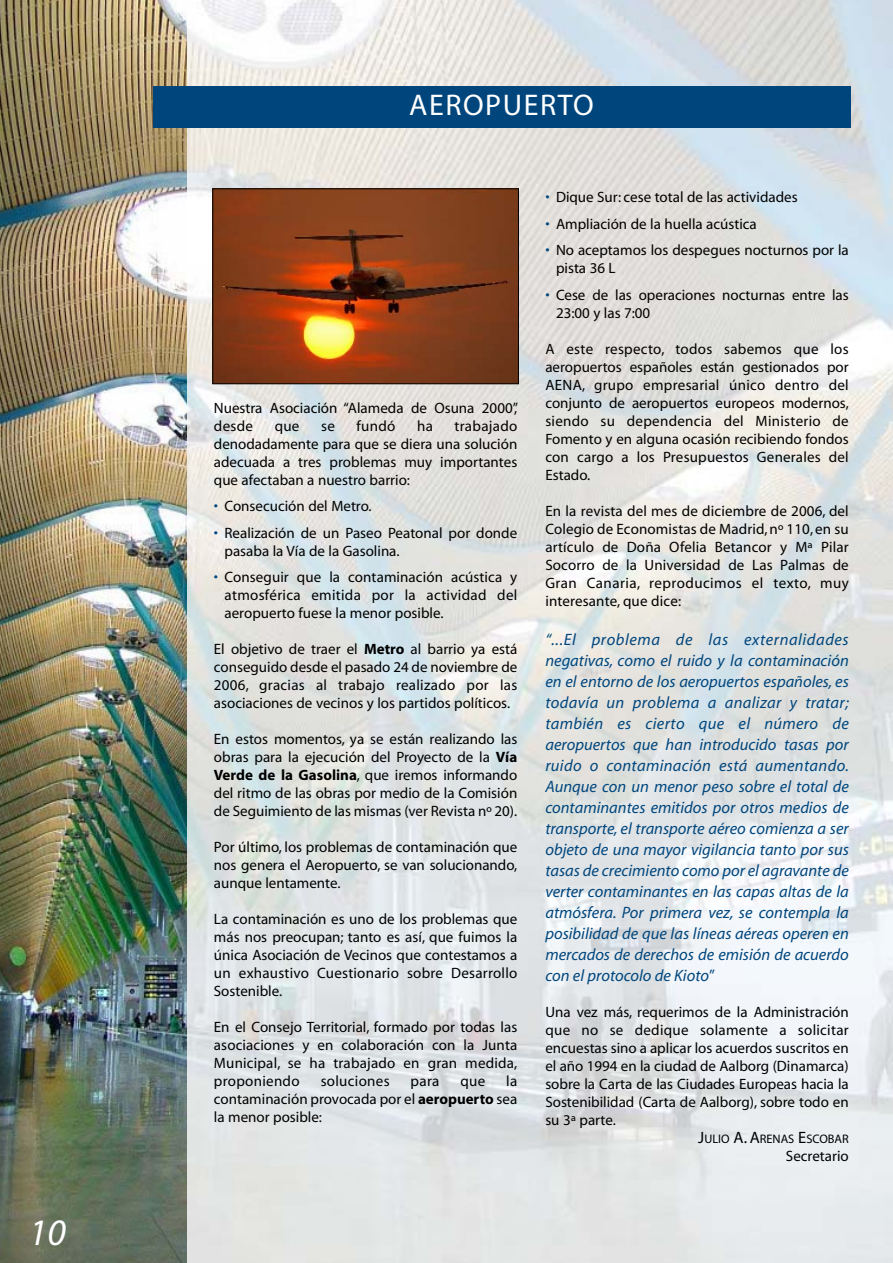
<style>
.page{position:relative;width:893px;height:1263px;background:#fff}
.page>*{position:absolute;margin:0;border:0;box-sizing:border-box;transform-origin:0 0}
.t1{font:italic 37.5px "Myriad";color:#fff}
.t2{font:30px "Myriad";letter-spacing:.05em;color:#fff}
.t3{font:italic 16.5px/21px "Myriad";color:#00467d;text-align:justify}
.t4{font:15px/18px "Myriad";color:#000;text-align:justify}
.t5{font:15px "Myriad";letter-spacing:.02em;color:#000}
.t6{font:12.3px "Myriad";color:#000}
.s1{color:#00467d}
.s2{font-weight:700}
.s3{font-style:normal}
.s4{font-size:16.5px}
</style>
<div class="page">
<img style="left:187px;top:0;width:706px;height:1263px">
<img style="left:0;top:0;width:187px;height:1263px">
<img style="left:214px;top:190px;width:303px;height:192px">
<div style="left:212px;top:188px;width:307px;height:196px;border:1px solid #000"></div>
<div style="left:153px;top:87px;width:697px;height:41px;background:#00467d"></div>
<h1 class="t1" style="left:29px;top:1218px;width:38px">10</h1>
<h2 class="t2" style="left:409px;top:93px;width:186px">AEROPUERTO</h2>
<p class="t4" style="left:214px;top:400px;width:306px">Nuestra Asociación “Alameda de Osuna 2000”, desde</p>
<p class="t4" style="left:275px;top:418px;width:26px">que</p>
<p class="t4" style="left:321px;top:418px;width:15px">se</p>
<p class="t4" style="left:356px;top:418px;width:40px">fundó</p>
<p class="t4" style="left:417px;top:418px;width:17px">ha</p>
<p class="t4" style="left:214px;top:418px;width:305px;text-indent:241px">trabajado denodadamente para que se diera una solución adecuada a tres problemas muy importantes que afectaban a nuestro barrio:</p>
<p class="t4" style="left:214px;top:498px;width:159px"><span class="s1">•</span> Consecución del Metro.</p>
<p class="t4" style="left:225px;top:525px;width:294px;text-indent:-11px"><span class="s1">•</span> Realización de un Paseo Peatonal por donde pasaba la Vía de la Gasolina.</p>
<p class="t4" style="left:225px;top:570px;width:294px;text-indent:-11px"><span class="s1">•</span> Conseguir que la contaminación acústica y atmosférica emitida por la actividad del aeropuerto fuese la menor posible.</p>
<p class="t4" style="left:214px;top:642px;width:305px">El objetivo de traer el <span class="s2">Metro</span> al barrio ya está conseguido desde el pasado 24 de noviembre de 2006, gracias al trabajo realizado por las asociaciones de vecinos y los partidos políticos.</p>
<p class="t4" style="left:214px;top:732px;width:305px">En estos momentos, ya se están realizando las obras para la ejecución del Proyecto de la <span class="s2">Vía Verde de la Gasolina</span>, que iremos informando del ritmo de las obras por medio de la Comisión de Seguimiento de las mismas (ver Revista nº 20).</p>
<p class="t4" style="left:214px;top:840px;width:305px">Por último, los problemas de contaminación que nos genera el Aeropuerto, se van solucionando, aunque lentamente.</p>
<p class="t4" style="left:214px;top:912px;width:305px">La contaminación es uno de los problemas que más nos preocupan; tanto es así, que fuimos la única Asociación de Vecinos que contestamos a un exhaustivo Cuestionario sobre Desarrollo Sostenible.</p>
<p class="t4" style="left:214px;top:1020px;width:305px">En el Consejo Territorial, formado por todas las asociaciones y en colaboración con la Junta Municipal, se ha trabajado en gran medida, proponiendo</p>
<p class="t4" style="left:214px;top:1074px;width:305px;text-indent:292px">la contaminación provocada por el <span class="s2">aeropuerto</span> sea la menor posible:</p>
<p class="t5" style="left:321px;top:1076px;width:70px">soluciones</p>
<p class="t4" style="left:411px;top:1074px;width:30px">para</p>
<p class="t4" style="left:460px;top:1074px;width:26px">que</p>
<p class="t4" style="left:545px;top:189px;width:254px"><span class="s1">•</span> Dique Sur: cese total de las actividades</p>
<p class="t4" style="left:545px;top:216px;width:213px"><span class="s1">•</span> Ampliación de la huella acústica</p>
<p class="t4" style="left:556px;top:242px;width:294px;text-indent:-11px"><span class="s1">•</span> No aceptamos los despegues nocturnos por la pista 36 L</p>
<p class="t4" style="left:556px;top:287px;width:294px;text-indent:-11px"><span class="s1">•</span> Cese de las operaciones nocturnas entre las<br>23:00 y las 7:00</p>
<p class="t4" style="left:545px;top:341px;width:305px">A este respecto, todos sabemos que los aeropuertos españoles están gestionados por AENA, grupo empresarial único dentro del conjunto de aeropuertos europeos modernos, siendo su dependencia del Ministerio de Fomento y en alguna ocasión recibiendo fondos con cargo a los Presupuestos Generales del Estado.</p>
<p class="t4" style="left:545px;top:503px;width:305px">En la revista del mes de diciembre de 2006, del Colegio de Economistas de Madrid, nº 110, en su artículo de Doña Ofelia Betancor y Mª Pilar Socorro de la Universidad de Las Palmas de Gran Canaria, reproducimos el texto, muy interesante, que dice:</p>
<p class="t3" style="left:545px;top:630px;width:305px">“...El problema de las externalidades negativas, como el ruido y la contaminación en el entorno de los aeropuertos españoles, es todavía un problema a analizar y tratar; también es cierto que el número de aeropuertos que han introducido tasas por ruido o contaminación está aumentando.<br>Aunque con un menor peso sobre el total de contaminantes emitidos por otros medios de transporte, el transporte aéreo comienza a ser objeto de una mayor vigilancia tanto por sus tasas de crecimiento como por el agravante de verter contaminantes en las capas altas de la atmósfera. Por primera vez, se contempla la posibilidad de que las líneas aéreas operen en mercados de derechos de emisión de acuerdo con el protocolo de Kioto<span class="s3">”</span></p>
<p class="t4" style="left:545px;top:1004px;width:305px">Una vez más, requerimos de la Administración que no se dedique solamente a solicitar encuestas sino a aplicar los acuerdos suscritos en el año 1994 en la ciudad de Aalborg (Dinamarca) sobre la Carta de las Ciudades Europeas hacia la Sostenibilidad (Carta de Aalborg), sobre todo en su 3ª parte.</p>
<p class="t6" style="left:698px;top:1134px;width:152px"><span class="s4">J</span>ULIO <span class="s4">A. A</span>RENAS <span class="s4">E</span>SCOBAR</p>
<p class="t4" style="left:786px;top:1148px;width:64px">Secretario</p>
</div>
